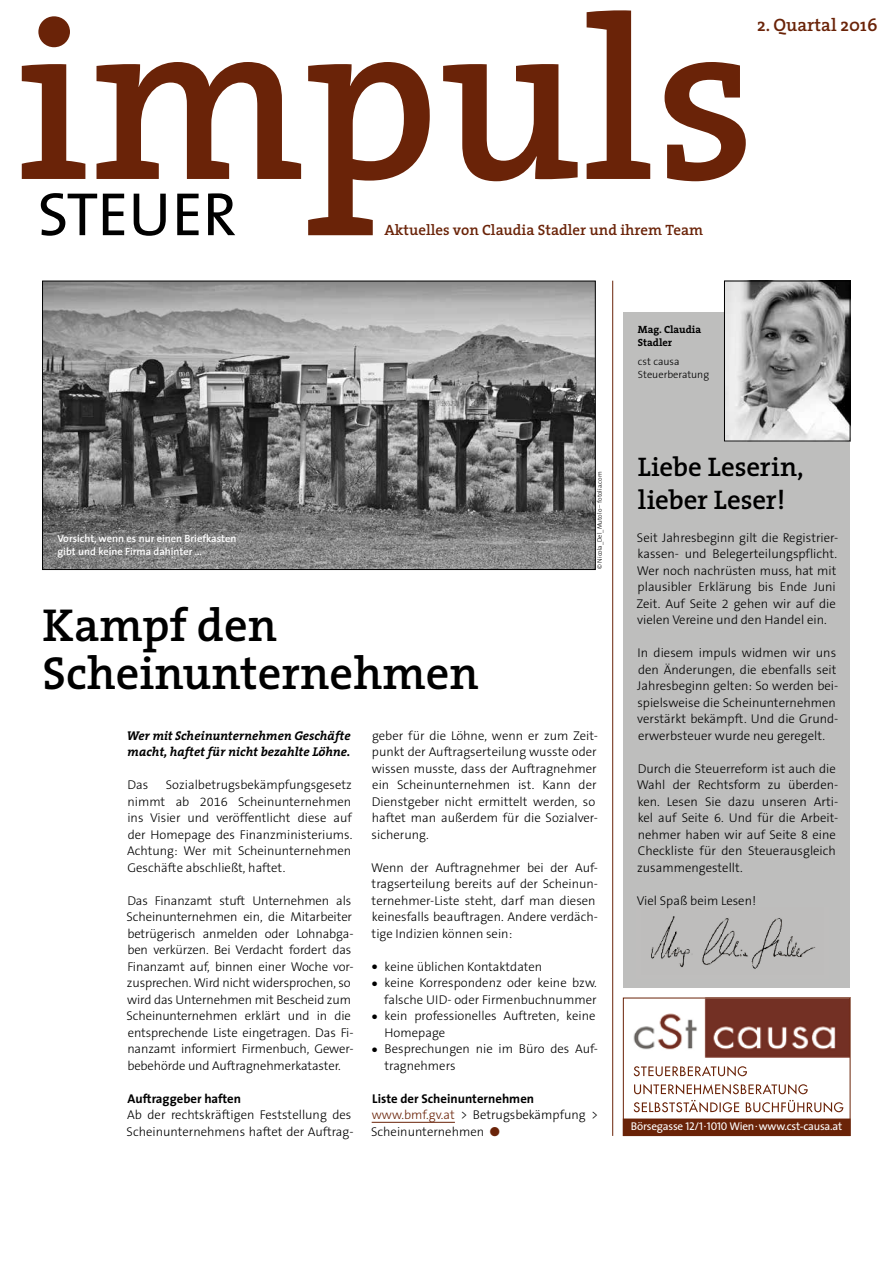
<style>
.page{position:relative;width:893px;height:1263px;background:#fff}
.page>*{position:absolute;margin:0;border:0;box-sizing:border-box;transform-origin:0 0}
.t1{font:600 230.7px "The Serif";color:#6a2308}
.t2{font:61.5px "The Sans Caps";color:#000}
.t3{font:600 46.5px/48px "The Serif";color:#000}
.t4{font:600 27px/33px "The Serif";letter-spacing:-.005em;color:#000}
.t5{font:600 18px "The Serif";color:#6a2308}
.t6{font:600 15px "The Serif";color:#6a2308}
.t7{font:300 12.75px/16.5px "The Sans B3";color:#000}
.t8{font:italic 700 12.75px/16.5px "The Serif";color:#000}
.t9{font:700 12.75px "The Sans";color:#000}
.t10{font:11.25px "The Sans";letter-spacing:-.02em;color:#fff}
.t11{font:600 10.5px/12.8px "The Sans";color:#fff}
.t12{font:300 10.5px/12.8px "The Sans";color:#000}
.t13{font:700 10.5px/12.8px "The Serif";color:#000}
.t14{font:300 6.45px "The Sans";color:#000}
.s1{color:#6a2308}
.s2{font-family:"The Sans Caps"}
</style>
<div class="page">
<div style="left:623px;top:312px;width:227px;height:675px;background:#bebebd"></div>
<img style="left:633px;top:1000px;width:215px;height:58px">
<div style="left:623px;top:998px;width:228px;height:63px;border:1px solid #fff"></div>
<svg style="left:634px;top:1100px;width:209px;height:12px"></svg>
<svg style="left:634px;top:1084px;width:174px;height:10px"></svg>
<svg style="left:634px;top:1066px;width:113px;height:10px"></svg>
<div style="left:623px;top:1119px;width:227px;height:16px;background:#6a2308"></div>
<img style="left:726px;top:283px;width:122px;height:156px">
<div style="left:724px;top:281px;width:126px;height:160px;border:1px solid #000"></div>
<div style="left:623px;top:998px;width:227px;height:138px;border:1px solid #6a2308"></div>
<img style="left:651px;top:916px;width:165px;height:53px">
<hr style="left:612px;top:281px;width:1px;height:855px;background:#6a2308">
<hr style="left:372px;top:1122px;width:83px;height:1px;background:#6a2308">
<svg style="left:42px;top:280px;width:554px;height:290px;background:#7e7e7e"></svg>
<h1 class="t1" style="left:15px;top:-91px;width:742px">impuls</h1>
<h2 class="t2" style="left:38px;top:163px;width:201px">STEUER</h2>
<p class="t6" style="left:384px;top:218px;width:320px">Aktuelles von Claudia Stadler und ihrem Team</p>
<h3 class="t5" style="left:757px;top:10px;width:122px">2. Quartal 2016</h3>
<p class="t13" style="left:638px;top:323px;width:65px">Mag. Claudia<br>Stadler</p>
<p class="t12" style="left:638px;top:355px;width:73px">cst causa<br>Steuerberatung</p>
<p class="t11" style="left:57px;top:532px;width:181px">Vorsicht, wenn es nur einen Briefkasten gibt und keine Firma dahinter …</p>
<h3 class="t3" style="left:43px;top:600px;width:438px">Kampf den<br>Scheinunternehmen</h3>
<p class="t14" style="left:594px;top:569px;width:99px;rotate:-90deg">© Nicola_Del_Mutolo – fotolia.com</p>
<p class="t8" style="left:127px;top:727px;width:225px">Wer mit Scheinunternehmen Geschäfte macht, haftet für nicht bezahlte Löhne.</p>
<p class="t7" style="left:127px;top:777px;width:22px">Das</p>
<p class="t7" style="left:127px;top:777px;width:227px;text-align:justify;text-indent:39px">Sozialbetrugsbekämpfungsgesetz nimmt ab 2016 Scheinunternehmen ins Visier und veröffentlicht diese auf der Homepage des Finanzministeriums.<br>Achtung: Wer mit Scheinunternehmen Geschäfte abschließt, haftet.</p>
<p class="t7" style="left:127px;top:893px;width:228px">Das Finanzamt stuft Unternehmen als Scheinunternehmen ein, die Mitarbeiter betrügerisch anmelden oder Lohnabga&shy;ben verkürzen. Bei Verdacht fordert das Finanzamt auf, binnen einer Woche vor&shy;zusprechen. Wird nicht widersprochen, so wird das Unternehmen mit Bescheid zum Scheinunternehmen erklärt und in die entsprechende Liste eingetragen. Das Fi&shy;nanzamt informiert Firmenbuch, Gewer&shy;bebehörde und Auftragnehmerkataster.</p>
<p class="t9" style="left:128px;top:1088px;width:115px">Auftraggeber haften</p>
<p class="t7" style="left:127px;top:1107px;width:228px">Ab der rechtskräftigen Feststellung des<br>Scheinunternehmens haftet der Auftrag-</p>
<p class="t7" style="left:372px;top:728px;width:228px">geber für die Löhne, wenn er zum Zeit&shy;punkt der Auftragserteilung wusste oder wissen musste, dass der Auftragnehmer ein Scheinunternehmen ist. Kann der Dienstgeber nicht ermittelt werden, so haftet man außerdem für die Sozialver&shy;sicherung.</p>
<p class="t7" style="left:371px;top:860px;width:229px">Wenn der Auftragnehmer bei der Auf&shy;tragserteilung bereits auf der Scheinun&shy;ternehmer-Liste steht, darf man diesen keinesfalls beauftragen. Andere verdäch&shy;tige Indizien können sein:</p>
<p class="t7" style="left:372px;top:959px;width:172px">● keine üblichen Kontaktdaten</p>
<p class="t7" style="left:372px;top:975px;width:226px;text-align:right">● keine Korrespondenz oder keine bzw. falsche UID- oder Firmenbuchnummer</p>
<p class="t7" style="left:385px;top:1008px;width:212px;text-indent:-13px">● kein professionelles Auftreten, keine<br>Homepage</p>
<p class="t7" style="left:384px;top:1041px;width:215px;text-indent:-12px">● Besprechungen nie im Büro des Auf&shy;tragnehmers</p>
<p class="t9" style="left:372px;top:1088px;width:163px">Liste der Scheinunternehmen</p>
<p class="t7" style="left:371px;top:1107px;width:228px"><span class="s1">www.bmf.gv.at</span> &gt; Betrugsbekämpfung &gt;<br>Scheinunternehmen <span class="s1">●</span></p>
<h3 class="t4" style="left:638px;top:449px;width:167px">Liebe Leserin, lieber Leser!</h3>
<p class="t7" style="left:637px;top:530px;width:203px">Seit Jahresbeginn gilt die Registrier&shy;kassen- und Belegerteilungspflicht.<br>Wer noch nachrüsten muss, hat mit plausibler Erklärung bis Ende Juni Zeit. Auf Seite 2 gehen wir auf die vielen Vereine und den Handel ein.</p>
<p class="t7" style="left:637px;top:645px;width:203px">In diesem impuls widmen wir uns den Änderungen, die ebenfalls seit Jahresbeginn gelten: So werden bei&shy;spielsweise die Scheinunternehmen verstärkt bekämpft. Und die Grund&shy;erwerbsteuer wurde neu geregelt.</p>
<p class="t7" style="left:637px;top:761px;width:203px">Durch die Steuerreform ist auch die<br>Wahl der Rechtsform zu überden&shy;ken. Lesen Sie dazu unseren Arti&shy;kel auf Seite 6. Und für die Arbeit&shy;nehmer haben wir auf Seite 8 eine<br>Checkliste für den Steuerausgleich zusammengestellt.</p>
<p class="t7" style="left:637px;top:893px;width:121px">Viel Spaß beim Lesen!</p>
<p class="t10" style="left:631px;top:1116px;width:213px"><span class="s2">B</span>örsegasse <span class="s2">12/1</span>. <span class="s2">1010</span> Wien . www.cst-causa.at</p>
</div>
